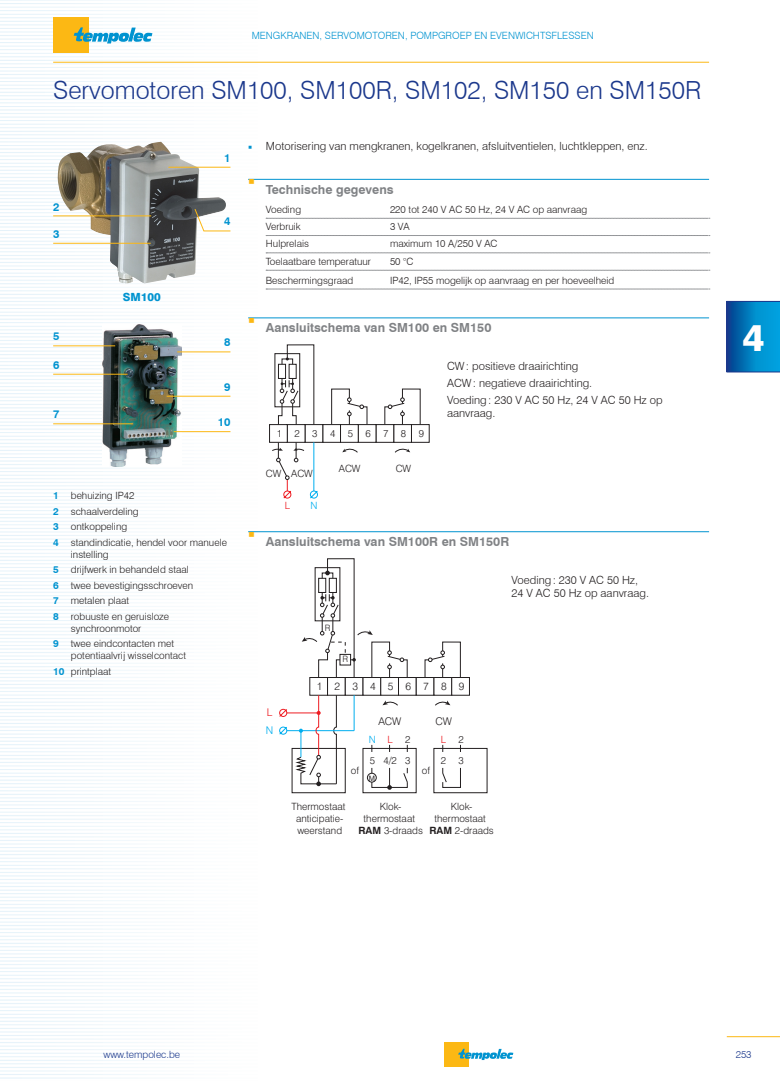
<style>
.page{position:relative;width:780px;height:1081px;background:#fff}
.page>*{position:absolute;margin:0;border:0;box-sizing:border-box;transform-origin:0 0}
.t1{font:800 37.5px "Swiss 721 BT";color:#fff}
.titre4{font:300 25px "Swiss 721 BT";color:#1b388c}
.t2{font:700 12.5px "Swiss 721 BT";color:#808285}
.indent_5_mm{font:300 11.25px/13.5px "Swiss 721 BT";color:#231f20}
.t3{font:700 11.25px "Swiss 721 BT";color:#0093d0}
.t4{font:800 11.25px "Swiss 721 BT";color:#0093d0}
.t5{font:300 10.62px "Swiss 721 BT";letter-spacing:1.135em;color:#231f20}
.t6{font:300 10.62px/17.8px "Swiss 721 BT";color:#ee1d23}
.technique{font:300 10px/12px "Swiss 721 BT";color:#231f20}
.ref{font:300 10px "Swiss 721 BT";color:#0093d0}
.t7{font:300 10px "Swiss 721 BT";color:#1b388c}
.t8{font:300 10px "Swiss 721 BT";color:#ee1d23}
.t9{font:300 10px "Swiss 721 BT";color:#00aeef}
.t10{font:300 8.75px "Swiss 721 BT";color:#231f20}
.t11{font:7.5px "Arial";color:#231f20}
.s1{font-weight:700;color:#0093d0}
.s2{color:#00aeef}
.s3{font-weight:700}
</style>
<div class="page">
<img style="left:0;top:0;width:780px;height:1079px">
<div style="left:53px;top:18px;width:36px;height:35px;background:#fcb814"></div>
<svg style="left:74px;top:27px;width:78px;height:16px"></svg>
<hr style="left:726px;top:1036px;width:54px;height:1px;background:#fcb814">
<hr style="left:53px;top:62px;width:656px;height:1px;background:#fcb814">
<div style="left:444px;top:1042px;width:24px;height:25px;background:#fcb814"></div>
<svg style="left:458px;top:1049px;width:55px;height:11px"></svg>
<svg style="left:726px;top:301px;width:54px;height:71px;background:#027bbe"></svg>
<img style="left:58px;top:142px;width:168px;height:142px">
<svg style="left:194px;top:208px;width:37px;height:24px"></svg>
<hr style="left:168px;top:167px;width:62px;height:1px;background:#fcb814">
<hr style="left:53px;top:216px;width:98px;height:1px;background:#fcb814">
<hr style="left:53px;top:243px;width:98px;height:1px;background:#fcb814">
<img style="left:102px;top:325px;width:80px;height:141px">
<hr style="left:167px;top:396px;width:63px;height:1px;background:#fcb814">
<hr style="left:53px;top:345px;width:62px;height:1px;background:#fcb814">
<hr style="left:53px;top:374px;width:75px;height:1px;background:#fcb814">
<hr style="left:53px;top:423px;width:80px;height:1px;background:#fcb814">
<hr style="left:177px;top:351px;width:53px;height:1px;background:#fcb814">
<hr style="left:174px;top:431px;width:56px;height:1px;background:#fcb814">
<hr style="left:248px;top:179px;width:461px;height:1px;background:#0093d0">
<svg style="left:266px;top:218px;width:444px;height:1px"></svg>
<svg style="left:266px;top:235px;width:444px;height:1px"></svg>
<svg style="left:266px;top:253px;width:444px;height:1px"></svg>
<svg style="left:266px;top:270px;width:444px;height:1px"></svg>
<svg style="left:266px;top:289px;width:444px;height:1px"></svg>
<hr style="left:248px;top:318px;width:461px;height:1px;background:#0093d0">
<hr style="left:248px;top:531px;width:461px;height:1px;background:#0093d0">
<div style="left:411px;top:424px;width:18px;height:18px;background:#fff"></div>
<div style="left:269px;top:424px;width:18px;height:18px;background:#fff;border:1px solid #231f20"></div>
<svg style="left:272px;top:345px;width:148px;height:153px"></svg>
<svg style="left:279px;top:558px;width:208px;height:235px"></svg>
<svg style="left:249px;top:179px;width:5px;height:5px"></svg>
<svg style="left:249px;top:318px;width:5px;height:5px"></svg>
<svg style="left:249px;top:532px;width:5px;height:5px"></svg>
<p class="ref" style="left:252px;top:30px;width:343px">MENGKRANEN, SERVOMOTOREN, POMPGROEP EN EVENWICHTSFLESSEN</p>
<p class="titre4" style="left:53px;top:75px;width:649px">Servomotoren SM100, SM100R, SM102, SM150 en SM150R</p>
<p class="indent_5_mm" style="left:266px;top:139px;width:383px">Motorisering van mengkranen, kogelkranen, afsluitventielen, luchtkleppen, enz.</p>
<p class="t2" style="left:266px;top:181px;width:129px">Technische gegevens</p>
<p class="technique" style="left:266px;top:203px;width:37px">Voeding</p>
<p class="technique" style="left:390px;top:203px;width:199px">220 tot 240 V AC 50 Hz, 24 V AC op aanvraag</p>
<p class="technique" style="left:266px;top:220px;width:36px">Verbruik</p>
<p class="technique" style="left:390px;top:220px;width:21px">3 VA</p>
<p class="technique" style="left:266px;top:238px;width:45px">Hulprelais</p>
<p class="technique" style="left:390px;top:238px;width:109px">maximum 10 A/250 V AC</p>
<p class="technique" style="left:266px;top:255px;width:107px">Toelaatbare temperatuur</p>
<p class="technique" style="left:390px;top:255px;width:25px">50 °C</p>
<p class="technique" style="left:266px;top:274px;width:89px">Beschermingsgraad</p>
<p class="technique" style="left:390px;top:274px;width:226px">IP42, IP55 mogelijk op aanvraag en per hoeveelheid</p>
<p class="t2" style="left:266px;top:319px;width:227px">Aansluitschema van SM100 en SM150</p>
<p class="indent_5_mm" style="left:447px;top:359px;width:133px">CW: positieve draairichting</p>
<p class="indent_5_mm" style="left:447px;top:376px;width:147px">ACW: negatieve draairichting.</p>
<p class="indent_5_mm" style="left:447px;top:393px;width:217px">Voeding: 230 V AC 50 Hz, 24 V AC 50 Hz op aanvraag.</p>
<p class="t3" style="left:224px;top:150px;width:8px">1</p>
<p class="t3" style="left:53px;top:199px;width:8px">2</p>
<p class="t3" style="left:53px;top:226px;width:8px">3</p>
<p class="t3" style="left:224px;top:214px;width:8px">4</p>
<p class="t4" style="left:123px;top:290px;width:39px">SM100</p>
<p class="t3" style="left:53px;top:328px;width:8px">5</p>
<p class="t3" style="left:53px;top:357px;width:8px">6</p>
<p class="t3" style="left:224px;top:334px;width:8px">8</p>
<p class="t3" style="left:224px;top:379px;width:8px">9</p>
<p class="t3" style="left:53px;top:406px;width:8px">7</p>
<p class="t3" style="left:218px;top:414px;width:14px">10</p>
<p class="technique" style="left:53px;top:489px;width:83px"><span class="s1">1</span> behuizing IP42</p>
<p class="technique" style="left:53px;top:505px;width:87px"><span class="s1">2</span> schaalverdeling</p>
<p class="technique" style="left:53px;top:520px;width:76px"><span class="s1">3</span> ontkoppeling</p>
<p class="technique" style="left:71px;top:536px;width:158px;text-indent:-18px"><span class="s1">4</span> standindicatie, hendel voor manuele instelling</p>
<p class="technique" style="left:53px;top:564px;width:137px"><span class="s1">5</span> drijfwerk in behandeld staal</p>
<p class="technique" style="left:53px;top:579px;width:141px"><span class="s1">6</span> twee bevestigingsschroeven</p>
<p class="technique" style="left:53px;top:595px;width:78px"><span class="s1">7</span> metalen plaat</p>
<p class="technique" style="left:71px;top:610px;width:100px;text-indent:-18px"><span class="s1">8</span> robuuste en geruisloze synchroonmotor</p>
<p class="technique" style="left:71px;top:638px;width:117px;text-indent:-18px"><span class="s1">9</span> twee eindcontacten met potentiaalvrij wisselcontact</p>
<p class="technique" style="left:53px;top:665px;width:60px"><span class="s1">10</span> printplaat</p>
<p class="technique" style="left:277px;top:427px;width:25px">1 2</p>
<p class="technique" style="left:266px;top:468px;width:17px">CW</p>
<p class="t8" style="left:285px;top:499px;width:7px">L</p>
<p class="technique" style="left:312px;top:427px;width:7px">3</p>
<p class="technique" style="left:291px;top:468px;width:23px">ACW</p>
<p class="t9" style="left:310px;top:499px;width:9px">N</p>
<p class="technique" style="left:330px;top:427px;width:42px">456</p>
<p class="technique" style="left:339px;top:462px;width:23px">ACW</p>
<p class="technique" style="left:383px;top:427px;width:25px">7 8</p>
<p class="technique" style="left:418px;top:427px;width:7px">9</p>
<p class="technique" style="left:395px;top:462px;width:17px">CW</p>
<p class="t2" style="left:266px;top:533px;width:245px">Aansluitschema van SM100R en SM150R</p>
<p class="t6" style="left:266px;top:703px;width:9px">L<br><span class="s2">N</span></p>
<p class="t10" style="left:324px;top:623px;width:7px">R</p>
<p class="t10" style="left:342px;top:654px;width:7px">R</p>
<p class="t5" style="left:317px;top:679px;width:25px">1 2</p>
<p class="t5" style="left:405px;top:679px;width:60px">6789</p>
<p class="t5" style="left:352px;top:679px;width:43px">345</p>
<p class="t5" style="left:378px;top:715px;width:25px">ACW</p>
<p class="t5" style="left:435px;top:715px;width:18px">CW</p>
<p class="t9" style="left:369px;top:733px;width:9px">N</p>
<p class="t8" style="left:441px;top:733px;width:7px">L</p>
<p class="technique" style="left:370px;top:754px;width:7px">5</p>
<p class="technique" style="left:440px;top:754px;width:7px">2</p>
<p class="t8" style="left:387px;top:733px;width:7px">L</p>
<p class="technique" style="left:458px;top:733px;width:7px">2</p>
<p class="technique" style="left:383px;top:754px;width:15px">4/2</p>
<p class="technique" style="left:458px;top:754px;width:7px">3</p>
<p class="technique" style="left:405px;top:728px;width:7px;line-height:21.2px">2<br>3</p>
<p class="technique" style="left:351px;top:765px;width:10px">of</p>
<p class="technique" style="left:422px;top:765px;width:10px">of</p>
<p class="t11" style="left:368px;top:773px;width:8px">M</p>
<p class="technique" style="left:291px;top:800px;width:56px;text-align:center">Thermostaat anticipatie&shy;weerstand</p>
<p class="technique" style="left:358px;top:800px;width:66px;text-align:center">Klok&shy;thermostaat<br><span class="s3">RAM</span> 3-draads</p>
<p class="technique" style="left:429px;top:800px;width:66px;text-align:center">Klok&shy;thermostaat<br><span class="s3">RAM</span> 2-draads</p>
<p class="indent_5_mm" style="left:511px;top:573px;width:139px">Voeding: 230 V AC 50 Hz,<br>24 V AC 50 Hz op aanvraag.</p>
<h1 class="t1" style="left:742px;top:315px;width:24px">4</h1>
<p class="t7" style="left:103px;top:1048px;width:78px">www.tempolec.be</p>
<p class="t7" style="left:735px;top:1048px;width:17px">253</p>
</div>
